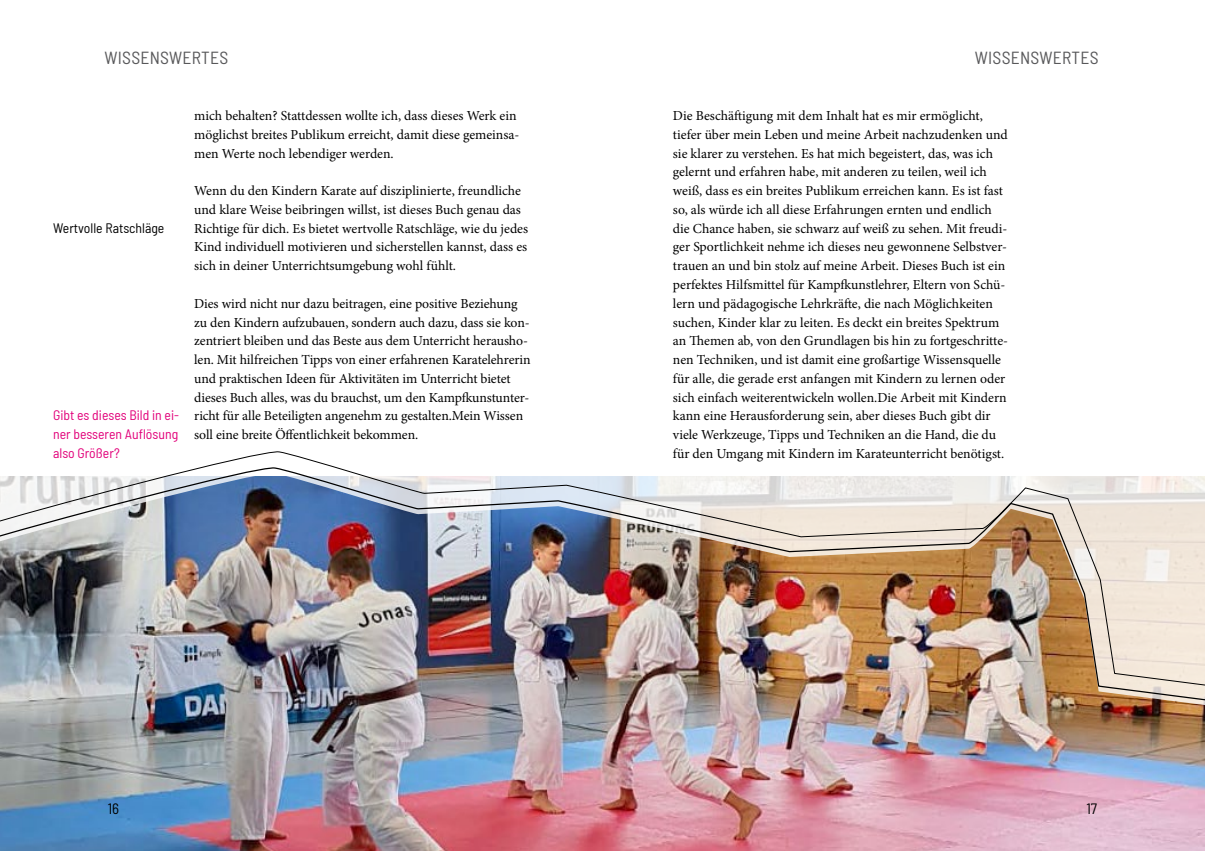
<style>
.page{position:relative;width:1205px;height:851px;background:#fff}
.page>*{position:absolute;margin:0;border:0;box-sizing:border-box;transform-origin:0 0}
.t1{font:semi-condensed 17.5px "Barlow";letter-spacing:.015em;color:#58585a}
.t2{font:semi-condensed 15px "Barlow";color:#000}
.t3{font:13.75px/18.8px "Minion Pro";letter-spacing:-.005em;color:#000}
.t4{font:semi-condensed 13.75px/18.8px "Barlow";color:#e2007a;text-align:justify}
.t5{font:semi-condensed 13.75px "Barlow";color:#000}
</style>
<div class="page">
<img style="left:0;top:451px;width:1205px;height:399px">
<p class="t1" style="left:105px;top:47px;width:125px">WISSENSWERTES</p>
<p class="t1" style="left:975px;top:47px;width:125px">WISSENSWERTES</p>
<p class="t5" style="left:53px;top:219px;width:113px">Wertvolle Ratschläge</p>
<p class="t4" style="left:53px;top:405px;width:127px">Gibt es dieses Bild in ei&shy;ner besseren Auflösung also Größer?</p>
<p class="t3" style="left:194px;top:106px;width:327px">mich behalten? Stattdessen wollte ich, dass dieses Werk ein möglichst breites Publikum erreicht, damit diese gemeinsa&shy;men Werte noch lebendiger werden.</p>
<p class="t3" style="left:194px;top:181px;width:335px">Wenn du den Kindern Karate auf disziplinierte, freundliche und klare Weise beibringen willst, ist dieses Buch genau das Richtige für dich. Es bietet wertvolle Ratschläge, wie du jedes Kind individuell motivieren und sicherstellen kannst, dass es sich in deiner Unterrichtsumgebung wohl fühlt.</p>
<p class="t3" style="left:194px;top:294px;width:338px">Dies wird nicht nur dazu beitragen, eine positive Beziehung zu den Kindern aufzubauen, sondern auch dazu, dass sie kon&shy;zentriert bleiben und das Beste aus dem Unterricht herausho&shy;len. Mit hilfreichen Tipps von einer erfahrenen Karatelehrerin und praktischen Ideen für Aktivitäten im Unterricht bietet dieses Buch alles, was du brauchst, um den Kampfkunstunter&shy;richt für alle Beteiligten angenehm zu gestalten.Mein Wissen soll eine breite Öffentlichkeit bekommen.</p>
<p class="t3" style="left:673px;top:106px;width:337px">Die Beschäftigung mit dem Inhalt hat es mir ermöglicht, tiefer über mein Leben und meine Arbeit nachzudenken und sie klarer zu verstehen. Es hat mich begeistert, das, was ich gelernt und erfahren habe, mit anderen zu teilen, weil ich weiß, dass es ein breites Publikum erreichen kann. Es ist fast so, als würde ich all diese Erfahrungen ernten und endlich die Chance haben, sie schwarz auf weiß zu sehen. Mit freudi&shy;ger Sportlichkeit nehme ich dieses neu gewonnene Selbstver&shy;trauen an und bin stolz auf meine Arbeit. Dieses Buch ist ein perfektes Hilfsmittel für Kampfkunstlehrer, Eltern von Schü&shy;lern und pädagogische Lehrkräfte, die nach Möglichkeiten suchen, Kinder klar zu leiten. Es deckt ein breites Spektrum an Themen ab, von den Grundlagen bis hin zu fortgeschritte&shy;nen Techniken, und ist damit eine großartige Wissensquelle für alle, die gerade erst anfangen mit Kindern zu lernen oder sich einfach weiterentwickeln wollen.Die Arbeit mit Kindern kann eine Herausforderung sein, aber dieses Buch gibt dir viele Werkzeuge, Tipps und Techniken an die Hand, die du für den Umgang mit Kindern im Karateunterricht benötigst.</p>
<p class="t2" style="left:108px;top:799px;width:13px">16</p>
<p class="t2" style="left:1086px;top:799px;width:12px">17</p>
</div>
